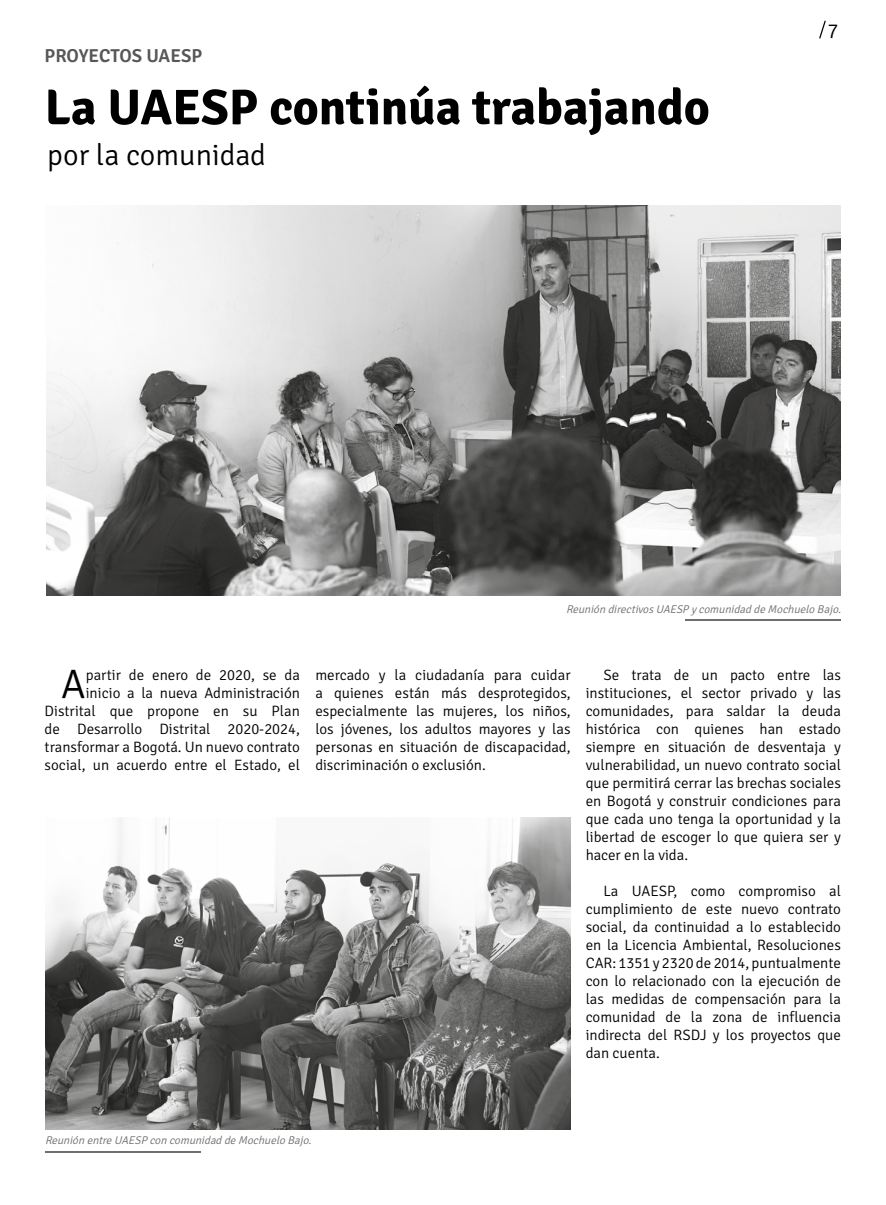
<style>
.page{position:relative;width:886px;height:1205px;background:#fff}
.page>*{position:absolute;margin:0;border:0;box-sizing:border-box;transform-origin:0 0}
.t1{font:700 50px "Signika";color:#000}
.t2{font:300 41.12px "Signika";color:#000}
.t3{font:300 30px "Signika";color:#000}
.t4{font:300 20.62px "Signika";color:#000}
.t5{font:600 18.75px "Signika";color:#575756}
.t6{font:300 15px/18px "Signika";color:#000;text-align:justify}
.t7{font:italic 300 11.25px "Signika";color:#706f6f}
</style>
<div class="page">
<svg style="left:819px;top:20px;width:7px;height:19px"></svg>
<hr style="left:685px;top:619px;width:156px;height:2px;background:#706f6f">
<img style="left:46px;top:206px;width:794px;height:389px">
<img style="left:45px;top:818px;width:526px;height:311px">
<hr style="left:45px;top:1151px;width:155px;height:1px;background:#706f6f">
<p class="t5" style="left:45px;top:44px;width:159px">PROYECTOS UAESP</p>
<h1 class="t1" style="left:45px;top:77px;width:667px">La UAESP continúa trabajando</h1>
<h3 class="t3" style="left:47px;top:138px;width:220px">por la comunidad</h3>
<h3 class="t4" style="left:827px;top:19px;width:12px">7</h3>
<p class="t7" style="left:566px;top:603px;width:279px">Reunión directivosUAESP ycomunidad de Mochuelo Bajo.</p>
<p class="t6" style="left:45px;top:666px;width:257px;text-align:right">partir de enero de 2020, se da<br>inicio a la nueva Administración Distrital que propone en su Plan de Desarrollo Distrital 2020-2024, transformar a Bogotá. Un nuevo contrato social, un acuerdo entre el Estado, el</p>
<h2 class="t2" style="left:61px;top:661px;width:26px">A</h2>
<p class="t6" style="left:315px;top:666px;width:257px">mercado y la ciudadanía para cuidar a quienes están más desprotegidos, especialmente las mujeres, los niños, los jóvenes, los adultos mayores y las personas en situación de discapacidad, discriminación o exclusión.</p>
<p class="t6" style="left:586px;top:666px;width:257px;text-indent:18px">Se trata de un pacto entre las instituciones, el sector privado y las comunidades, para saldar la deuda histórica con quienes han estado siempre en situación de desventaja y vulnerabilidad, un nuevo contrato social que permitirá cerrar las brechas sociales en Bogotá y construir condiciones para que cada uno tenga la oportunidad y la libertad de escoger lo que quiera ser y hacer en la vida.</p>
<p class="t6" style="left:586px;top:882px;width:257px;text-indent:18px">La UAESP, como compromiso al cumplimiento de este nuevo contrato social, da continuidad a lo establecido en la Licencia Ambiental, Resoluciones CAR: 1351 y 2320 de 2014, puntualmente con lo relacionado con la ejecución de las medidas de compensación para la comunidad de la zona de influencia indirecta del RSDJ y los proyectos que dan cuenta.</p>
<p class="t7" style="left:45px;top:1134px;width:271px">Reunión entre UAESP con comunidad de Mochuelo Bajo.</p>
</div>
